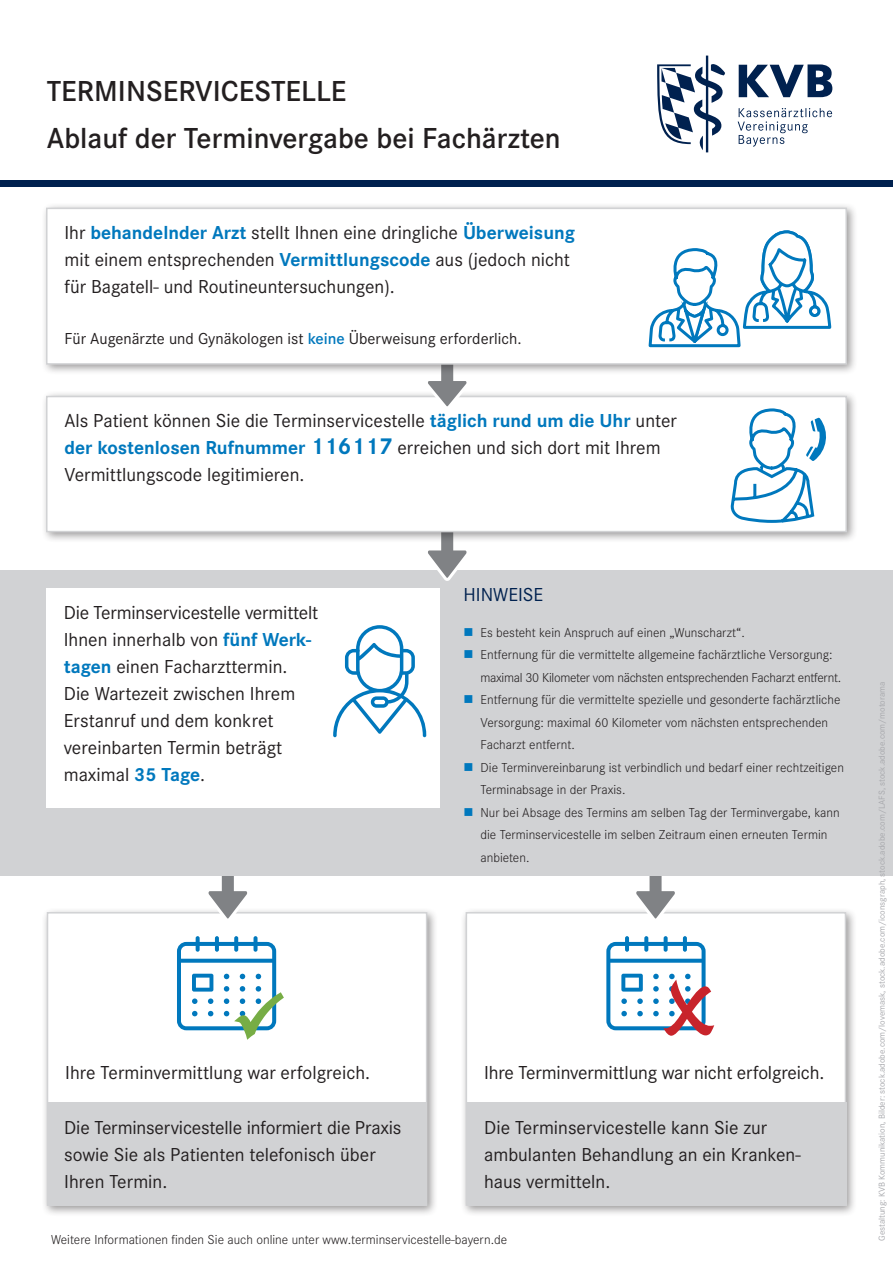
<style>
.page{position:relative;width:893px;height:1263px;background:#fff}
.page>*{position:absolute;margin:0;border:0;box-sizing:border-box;transform-origin:0 0}
.t1{font:600 30px/47px "Corporate S";color:#231f20}
.t2{font:19.5px/27px "Corporate S";color:#231f20}
.t3{font:19.5px "Corporate S";color:#00214f}
.t4{font:16.5px "Corporate S";color:#231f20}
.t5{font:300 13.5px/22.5px "Corporate S";color:#231f20}
.t6{font:9px "Corporate S";color:#a8a9ad}
.s1{font-weight:700;color:#0078bd}
.s2{font-weight:600;color:#0078bd}
.s3{font-weight:700;font-size:24px;color:#0078bd}
</style>
<div class="page">
<div style="left:42px;top:907px;width:396px;height:310px;background:#231f20;opacity:.45"></div>
<div style="left:48px;top:913px;width:379px;height:292px;background:#fff"></div>
<div style="left:47px;top:1102px;width:379px;height:104px;background:#d1d2d4"></div>
<div style="left:460px;top:907px;width:397px;height:310px;background:#231f20;opacity:.45"></div>
<div style="left:466px;top:913px;width:379px;height:292px;background:#fff"></div>
<div style="left:467px;top:1102px;width:379px;height:104px;background:#d1d2d4"></div>
<svg style="left:177px;top:936px;width:107px;height:104px"></svg>
<svg style="left:606px;top:936px;width:108px;height:100px"></svg>
<svg style="left:204px;top:876px;width:50px;height:43px"></svg>
<svg style="left:632px;top:876px;width:49px;height:43px"></svg>
<div style="left:0;top:570px;width:893px;height:306px;background:#d1d2d4"></div>
<div style="left:47px;top:589px;width:393px;height:219px;background:#fff"></div>
<svg style="left:428px;top:543px;width:39px;height:38px"></svg>
<div style="left:41px;top:391px;width:817px;height:152px;background:#231f20;opacity:.45"></div>
<div style="left:47px;top:396px;width:799px;height:136px;background:#fff"></div>
<div style="left:46px;top:396px;width:801px;height:136px;border:2px solid #d1d2d4"></div>
<svg style="left:728px;top:471px;width:13px;height:72px"></svg>
<svg style="left:424px;top:376px;width:49px;height:31px"></svg>
<div style="left:41px;top:202px;width:817px;height:174px;background:#231f20;opacity:.45"></div>
<div style="left:47px;top:208px;width:799px;height:156px;background:#fff"></div>
<div style="left:46px;top:208px;width:801px;height:157px;border:2px solid #d1d2d4"></div>
<svg style="left:648px;top:248px;width:93px;height:100px"></svg>
<svg style="left:741px;top:230px;width:92px;height:987px"></svg>
<svg style="left:333px;top:625px;width:93px;height:112px"></svg>
<div style="left:0;top:180px;width:893px;height:7px;background:#00214f"></div>
<svg style="left:657px;top:56px;width:175px;height:96px"></svg>
<h1 class="t1" style="left:47px;top:66px;width:515px">TERMINSERVICESTELLE<br>Ablauf der Terminvergabe bei Fachärzten</h1>
<p class="t2" style="left:65px;top:219px;width:512px">Ihr <span class="s1">behandelnder Arzt</span> stellt Ihnen eine dringliche <span class="s1">Überweisung </span>mit einem entsprechenden <span class="s1">Vermittlungscode</span> aus (jedoch nicht für Bagatell- und Routineuntersuchungen).</p>
<p class="t4" style="left:65px;top:328px;width:458px">Für Augenärzte und Gynäkologen ist <span class="s2">keine</span> Überweisung erforderlich.</p>
<p class="t2" style="left:65px;top:407px;width:614px">Als Patient können Sie die Terminservicestelle <span class="s1">täglich rund um die Uhr</span> unter <span class="s1">der kostenlosen Rufnummer</span> <span class="s3">116117</span> erreichen und sich dort mit Ihrem<br>Vermittlungscode legitimieren.</p>
<p class="t2" style="left:64px;top:598px;width:256px">Die Terminservicestelle vermittelt<br>Ihnen innerhalb von <span class="s1">fünf Werk&shy;tagen</span> einen Facharzttermin.<br>Die Wartezeit zwischen Ihrem<br>Erstanruf und dem konkret vereinbarten Termin beträgt maximal <span class="s1">35 Tage</span>.</p>
<p class="t3" style="left:463px;top:582px;width:81px">HINWEISE</p>
<p class="t5" style="left:480px;top:620px;width:365px">Es besteht kein Anspruch auf einen „Wunscharzt“.<br>Entfernung für die vermittelte allgemeine fachärztliche Versorgung: maximal 30 Kilometer vom nächsten entsprechenden Facharzt entfernt.<br>Entfernung für die vermittelte spezielle und gesonderte fachärztliche Versorgung: maximal 60 Kilometer vom nächsten entsprechenden Facharzt entfernt.<br>Die Terminvereinbarung ist verbindlich und bedarf einer rechtzeitigen Terminabsage in der Praxis.<br>Nur bei Absage des Termins am selben Tag der Terminvergabe, kann die Terminservicestelle im selben Zeitraum einen erneuten Termin anbieten.</p>
<p class="t2" style="left:65px;top:1058px;width:306px">Ihre Terminvermittlung war erfolgreich.</p>
<p class="t2" style="left:64px;top:1113px;width:339px">Die Terminservicestelle informiert die Praxis sowie Sie als Patienten telefonisch über<br>Ihren Termin.</p>
<p class="t2" style="left:484px;top:1058px;width:342px">Ihre Terminvermittlung war nicht erfolgreich.</p>
<p class="t2" style="left:484px;top:1113px;width:318px">Die Terminservicestelle kann Sie zur ambulanten Behandlung an ein Kranken&shy;haus vermitteln.</p>
<p class="t5" style="left:51px;top:1228px;width:458px">Weitere Informationen finden Sie auch online unter www.terminservicestelle-bayern.de</p>
<p class="t6" style="left:876px;top:1241px;width:561px;rotate:-90deg">Gestaltung: KVB Kommunikation, Bilder: stock.adobe.com/lovemask, stock.adobe.com/iconsgraph, stock.adobe.com/LAFS, stock.adobe.com/motorama</p>
</div>
